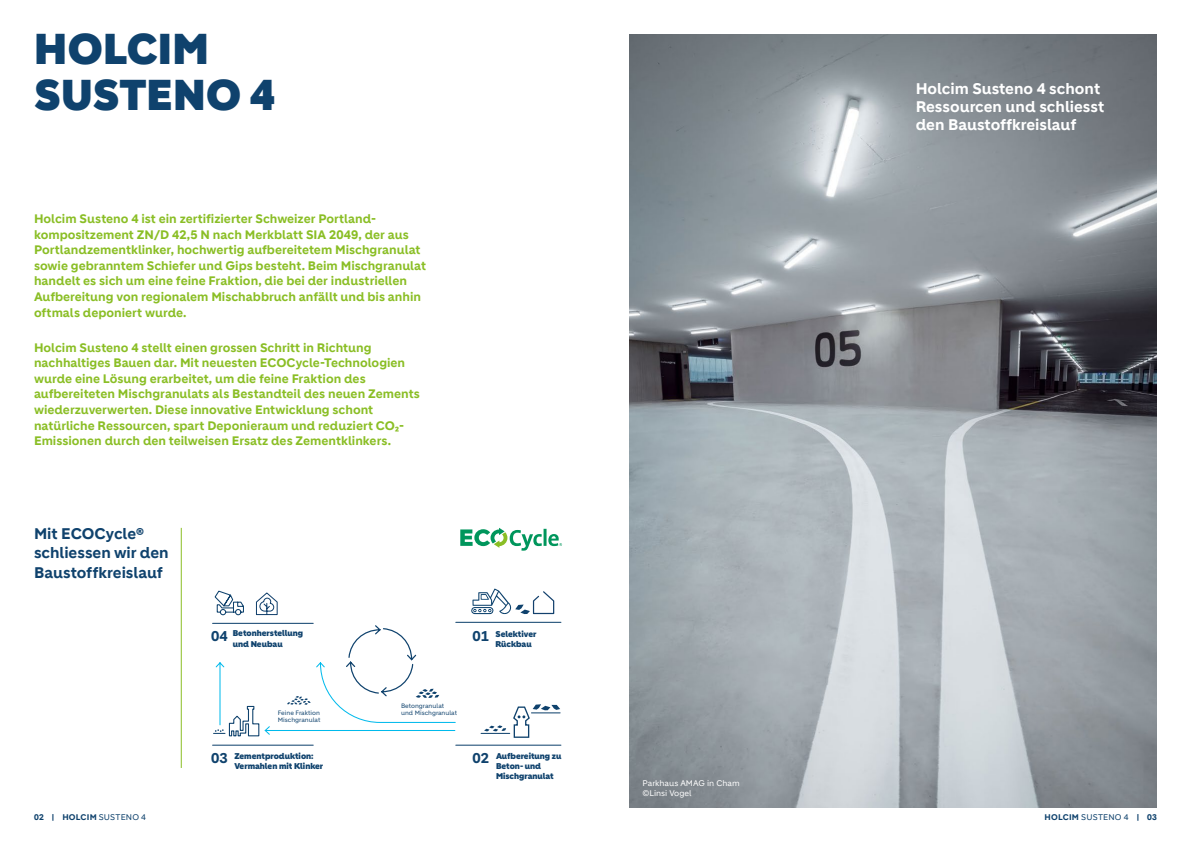
<style>
.page{position:relative;width:1191px;height:842px;background:#fff}
.page>*{position:absolute;margin:0;border:0;box-sizing:border-box;transform-origin:0 0}
.t1{font:900 42px/46.2px "Holcim Headline";letter-spacing:.005em;color:#0f426d}
.t2{font:700 15px/18px "Holcim";color:#fff}
.t3{font:700 15px/19.5px "Holcim";letter-spacing:-.005em;color:#0f426d}
.t4{font:700 13.8px "Holcim";color:#0f426d}
.t5{font:700 12px/15.6px "Holcim";color:#8abe25}
.t6{font:900 8.2px/10.2px "Holcim Headline";color:#0f426d}
.t7{font:700 8px "Holcim";letter-spacing:.025em;color:#0f426d}
.t8{font:8px/10px "Holcim";color:#fff}
.t9{font:6.1px/7.7px "Holcim";color:#0f426d}
.s1{font-weight:400}
</style>
<div class="page">
<hr style="left:212px;top:623px;width:101px;height:1px;background:#0f426d">
<hr style="left:212px;top:745px;width:101px;height:1px;background:#0f426d">
<hr style="left:456px;top:745px;width:105px;height:1px;background:#0f426d">
<hr style="left:456px;top:622px;width:105px;height:1px;background:#0f426d">
<svg style="left:214px;top:590px;width:30px;height:26px"></svg>
<svg style="left:255px;top:592px;width:23px;height:24px"></svg>
<svg style="left:481px;top:704px;width:79px;height:34px"></svg>
<svg style="left:213px;top:625px;width:243px;height:112px"></svg>
<svg style="left:471px;top:588px;width:84px;height:27px"></svg>
<img style="left:629px;top:34px;width:528px;height:774px">
<svg style="left:460px;top:528px;width:102px;height:23px"></svg>
<hr style="left:181px;top:528px;width:1px;height:240px;background:#8abe25">
<h1 class="t1" style="left:34px;top:27px;width:242px">HOLCIM<br>SUSTENO 4</h1>
<p class="t5" style="left:34px;top:211px;width:393px">Holcim Susteno 4 ist ein zertifizierter Schweizer Portland&shy;kompositzement ZN/D 42,5 N nach Merkblatt SIA 2049, der aus Portlandzementklinker, hochwertig aufbereitetem Mischgranulat sowie gebranntem Schiefer und Gips besteht. Beim Mischgranulat handelt es sich um eine feine Fraktion, die bei der industriellen Aufbereitung von regionalem Mischabbruch anfällt und bis anhin oftmals deponiert wurde.</p>
<p class="t5" style="left:34px;top:340px;width:387px">Holcim Susteno 4 stellt einen grossen Schritt in Richtung nachhaltiges Bauen dar. Mit neuesten ECOCycle-Technologien wurde eine Lösung erarbeitet, um die feine Fraktion des aufbereiteten Mischgranulats als Bestandteil des neuen Zements wiederzuverwerten. Diese innovative Entwicklung schont natürliche Ressourcen, spart Deponieraum und reduziert CO₂- Emissionen durch den teilweisen Ersatz des Zementklinkers.</p>
<p class="t3" style="left:34px;top:524px;width:136px">Mit ECOCycle® schliessen wir den<br>Baustoffkreislauf</p>
<p class="t6" style="left:495px;top:629px;width:42px">Selektiver<br>Rückbau</p>
<p class="t6" style="left:233px;top:628px;width:72px">Betonherstellung und Neubau</p>
<p class="t4" style="left:211px;top:628px;width:18px">04</p>
<p class="t4" style="left:472px;top:628px;width:18px">01</p>
<p class="t9" style="left:278px;top:709px;width:44px">Feine Fraktion<br>Mischgranulat</p>
<p class="t9" style="left:401px;top:701px;width:58px">Betongranulat und Mischgranulat</p>
<p class="t6" style="left:234px;top:751px;width:90px">Zementproduktion:<br>Vermahlen mit Klinker</p>
<p class="t6" style="left:496px;top:751px;width:67px">Aufbereitung zu<br>Beton- und<br>Mischgranulat</p>
<p class="t4" style="left:211px;top:749px;width:18px">03</p>
<p class="t4" style="left:472px;top:750px;width:18px">02</p>
<p class="t8" style="left:642px;top:778px;width:99px">Parkhaus AMAG in Cham ©Linsi Vogel</p>
<p class="t2" style="left:915px;top:80px;width:190px">Holcim Susteno 4 schont<br>Ressourcen und schliesst den Baustoffkreislauf</p>
<p class="t7" style="left:34px;top:812px;width:114px">02 | HOLCIM <span class="s1">SUSTENO 4</span></p>
<p class="t7" style="left:1044px;top:812px;width:114px">HOLCIM <span class="s1">SUSTENO 4</span> | 03</p>
</div>
